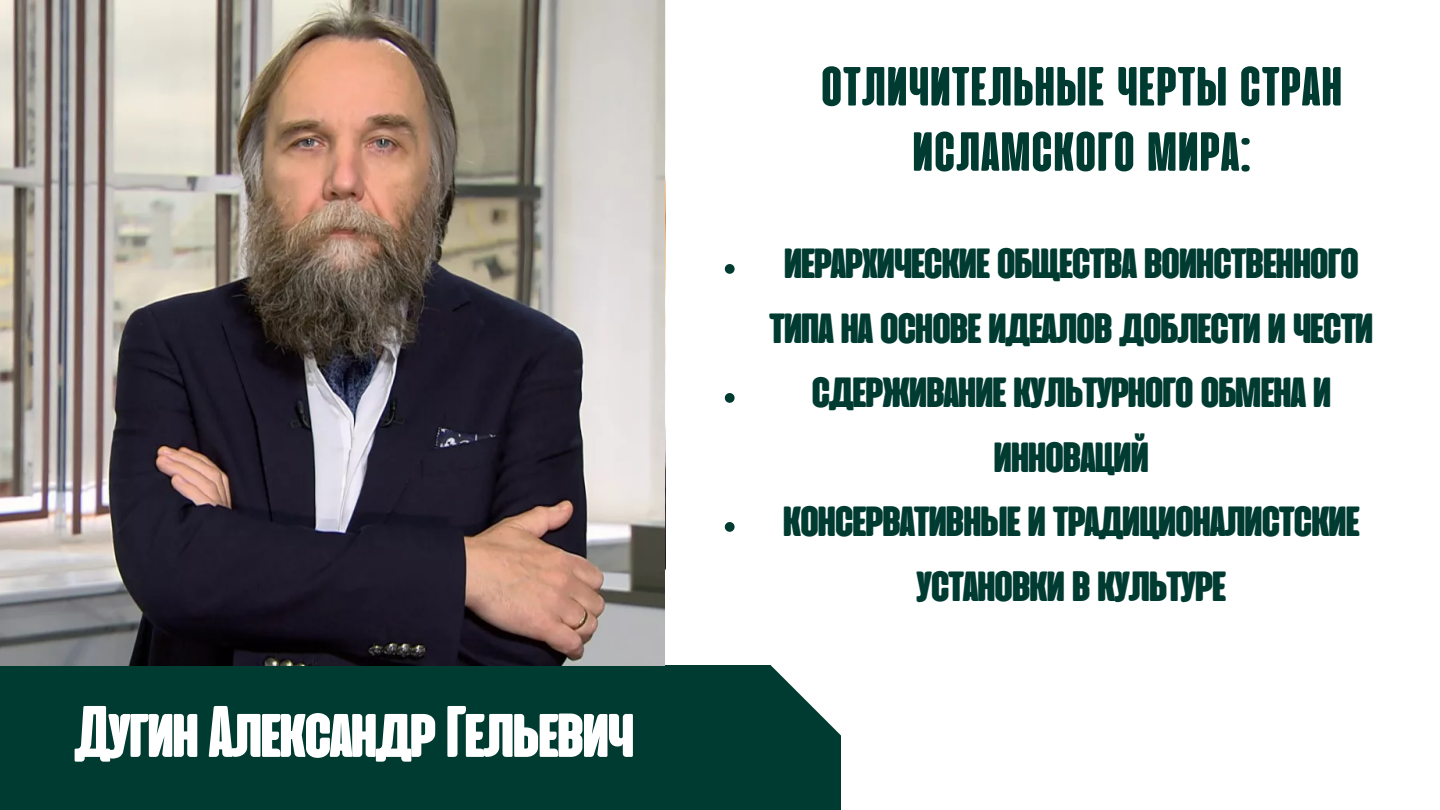
<style>
.page{position:relative;width:1440px;height:810px;background:#fff}
.page>*{position:absolute;margin:0;border:0;box-sizing:border-box;transform-origin:0 0}
.t1{font:800 72.8px "Cinematografica";letter-spacing:-.03em;color:#fff}
.t2{font:800 55px/65.2px "Cinematografica";letter-spacing:.02em;color:#003b31;text-align:center}
.t3{font:800 50px/64.5px "Cinematografica";letter-spacing:-.03em;color:#003b31;text-align:center}
</style>
<div class="page">
<div style="left:0;top:665px;width:665px;height:145px;background:#003b31"></div>
<div style="left:586px;top:665px;width:254px;height:145px;background:#003b31"></div>
<img style="left:0;top:0;width:664px;height:665px">
<svg style="left:725px;top:264px;width:10px;height:10px"></svg>
<svg style="left:725px;top:393px;width:10px;height:10px"></svg>
<svg style="left:725px;top:522px;width:10px;height:10px"></svg>
<h1 class="t1" style="left:74px;top:689px;width:562px">Дугин Александр Гельевич</h1>
<p class="t2" style="left:821px;top:54px;width:522px">ОТЛИЧИТЕЛЬНЫЕ ЧЕРТЫ СТРАН<br>ИСЛАМСКОГО МИРА:</p>
<p class="t3" style="left:769px;top:229px;width:606px">иерархические общества воинственного типа на основе идеалов доблести и чести сдерживание культурного обмена и инноваций<br>консервативные и традиционалистские установки в культуре</p>
</div>
